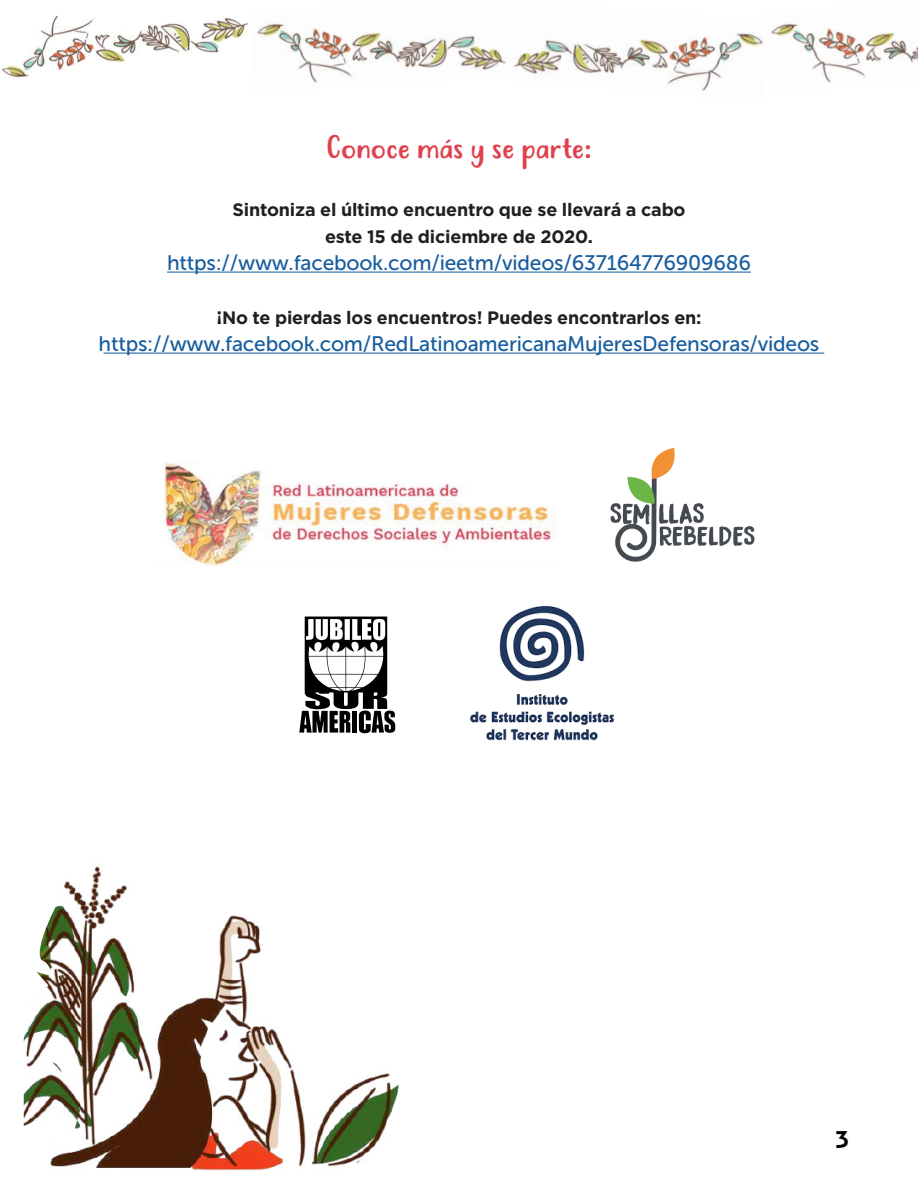
<style>
.page{position:relative;width:918px;height:1188px;background:#fff}
.page>*{position:absolute;margin:0;border:0;box-sizing:border-box;transform-origin:0 0}
.Paragraph_Style_2{font:30px "Justtellmewhat";color:#e0404d}
.t1{font:700 24px "Relay";color:#000}
.Paragraph_Style_2-2{font:21px "Museo Sans 500";letter-spacing:-.01em;color:#175d9e}
.Paragraph_Style_2-3{font:700 18px "Gotham";letter-spacing:-.01em;color:#231f20}
</style>
<div class="page">
<img style="left:2px;top:15px;width:246px;height:63px">
<img style="left:514px;top:33px;width:249px;height:58px">
<img style="left:257px;top:23px;width:249px;height:60px">
<img style="left:771px;top:23px;width:147px;height:60px">
<img style="left:24px;top:866px;width:375px;height:305px">
<img style="left:610px;top:447px;width:145px;height:115px">
<img style="left:164px;top:462px;width:389px;height:104px">
<hr style="left:167px;top:272px;width:584px;height:1px;background:#175d9e">
<hr style="left:103px;top:353px;width:721px;height:1px;background:#175d9e">
<svg style="left:299px;top:617px;width:96px;height:116px"></svg>
<img style="left:470px;top:605px;width:144px;height:136px">
<p class="Paragraph_Style_2" style="left:326px;top:130px;width:267px">Conoce más y se parte:</p>
<p class="Paragraph_Style_2-3" style="left:232px;top:199px;width:455px">Sintoniza el último encuentro que se llevará a cabo</p>
<p class="Paragraph_Style_2-3" style="left:325px;top:226px;width:269px">este 15 de diciembre de 2020.</p>
<p class="Paragraph_Style_2-2" style="left:167px;top:251px;width:585px">https://www.facebook.com/ieetm/videos/637164776909686</p>
<p class="Paragraph_Style_2-3" style="left:216px;top:307px;width:487px">¡No te pierdas los encuentros! Puedes encontrarlos en:</p>
<p class="Paragraph_Style_2-2" style="left:99px;top:332px;width:722px">https://www.facebook.com/RedLatinoamericanaMujeresDefensoras/videos</p>
<p class="t1" style="left:836px;top:1125px;width:14px">3</p>
</div>
